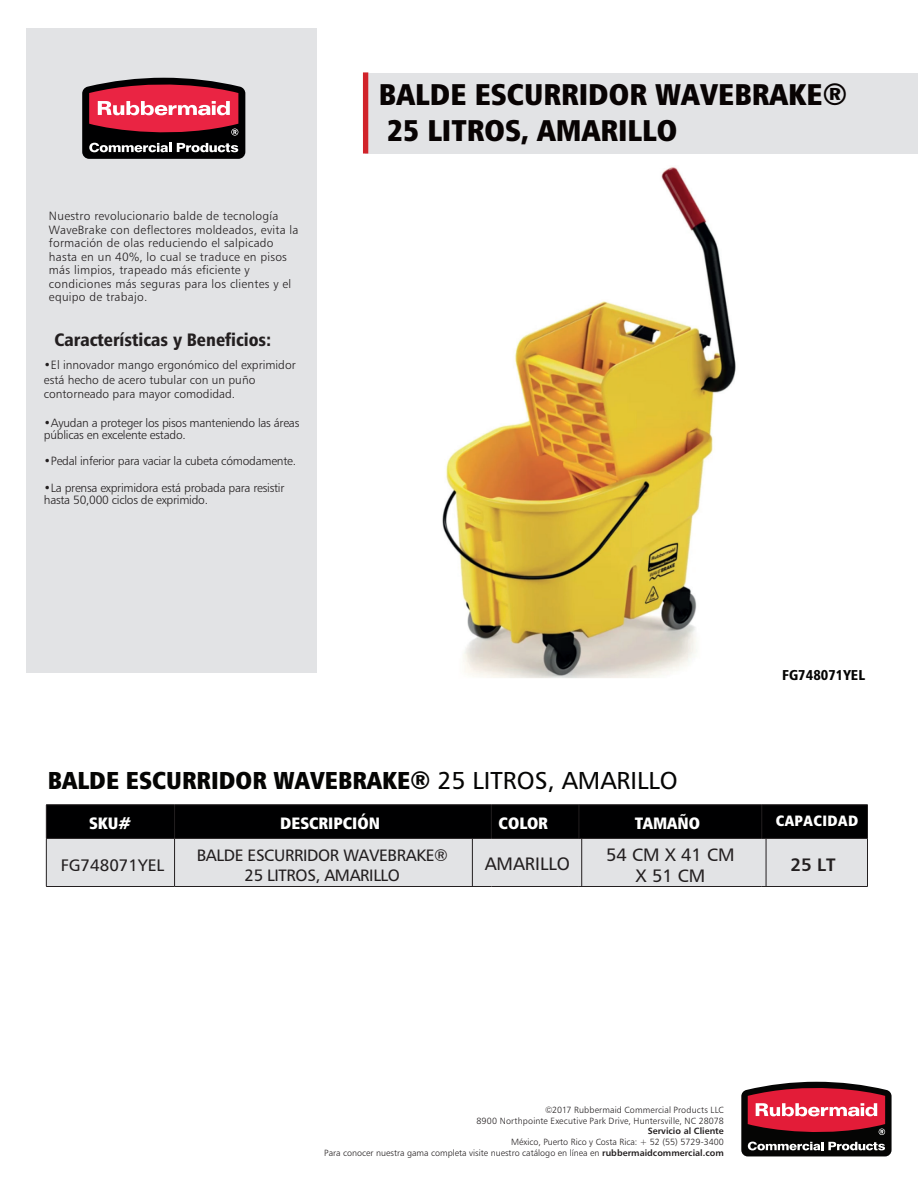
<style>
.page{position:relative;width:918px;height:1188px;background:#fff}
.page>*{position:absolute;margin:0;border:0;box-sizing:border-box;transform-origin:0 0}
.t1{font:30px/36px "Humanist 777 BT Extra Black Cond B";color:#080303}
.t2{font:24.45px "Humanist 777 BT Extra Black Cond B";color:#050504}
.t3{font:18px "Humanist 777 BT Black Condensed B";color:#231f20}
.t4{font:18px/21.6px "Humanist 777 BT Roman B";color:#231f20;text-align:center}
.t5{font:18px "Humanist 777 BT Bold B";color:#231f20}
.t6{font:16.65px "Humanist 777 BT Roman B";color:#231f20}
.t7{font:16.5px/19.8px "Humanist 777 BT Roman B";letter-spacing:-.02em;color:#231f20;text-align:center}
.t8{font:16.5px "Humanist 777 BT Extra Black Cond B";color:#fff}
.t9{font:15px "Humanist 777 BT Extra Black Cond B";letter-spacing:.03em;color:#fff}
.t10{font:14.25px "Humanist 777 BT Black Condensed B";color:#050504}
.t11{font:12px/13.5px "Humanist 777 BT Light B";letter-spacing:.02em;color:#231f20}
.t12{font:12px/12px "Humanist 777 BT Light B";letter-spacing:-.02em;color:#231f20}
.t13{font:12px/14.4px "Humanist 777 BT Light B";color:#231f20}
.t14{font:9px/10.8px "Humanist 777 BT Light B";color:#231f20;text-align:right}
.t15{font:9px "Humanist 777 BT Bold B";color:#231f20}
.s1{font-family:"Humanist 777 BT Roman B"}
.s2{font-family:"Humanist 777 BT Bold B"}
</style>
<div class="page">
<svg style="left:741px;top:1081px;width:151px;height:75px;background:#8b3b46"></svg>
<div style="left:366px;top:73px;width:552px;height:81px;background:#e2e3e5"></div>
<div style="left:363px;top:73px;width:5px;height:81px;background:#d1232a"></div>
<div style="left:26px;top:28px;width:291px;height:645px;background:#e2e3e5"></div>
<svg style="left:82px;top:77px;width:163px;height:82px;background:#893946"></svg>
<svg style="left:47px;top:805px;width:820px;height:81px;background:#848587"></svg>
<hr style="left:46px;top:804px;width:129px;height:1px;background:#231f20">
<hr style="left:46px;top:805px;width:1px;height:33px;background:#231f20">
<hr style="left:175px;top:804px;width:316px;height:1px;background:#231f20">
<hr style="left:174px;top:805px;width:1px;height:33px;background:#231f20">
<hr style="left:491px;top:804px;width:88px;height:1px;background:#231f20">
<hr style="left:491px;top:805px;width:1px;height:33px;background:#231f20">
<hr style="left:579px;top:804px;width:183px;height:1px;background:#231f20">
<hr style="left:579px;top:805px;width:1px;height:33px;background:#231f20">
<hr style="left:762px;top:804px;width:106px;height:1px;background:#231f20">
<hr style="left:762px;top:805px;width:1px;height:33px;background:#231f20">
<hr style="left:867px;top:805px;width:1px;height:33px;background:#231f20">
<hr style="left:46px;top:838px;width:129px;height:1px;background:#231f20">
<hr style="left:46px;top:839px;width:1px;height:47px;background:#231f20">
<hr style="left:175px;top:838px;width:316px;height:1px;background:#231f20">
<hr style="left:174px;top:839px;width:1px;height:47px;background:#231f20">
<hr style="left:491px;top:838px;width:88px;height:1px;background:#231f20">
<hr style="left:472px;top:839px;width:1px;height:47px;background:#231f20">
<hr style="left:579px;top:838px;width:183px;height:1px;background:#231f20">
<hr style="left:581px;top:839px;width:1px;height:47px;background:#231f20">
<hr style="left:762px;top:838px;width:106px;height:1px;background:#231f20">
<hr style="left:766px;top:839px;width:1px;height:47px;background:#231f20">
<hr style="left:867px;top:839px;width:1px;height:47px;background:#231f20">
<hr style="left:46px;top:886px;width:129px;height:1px;background:#231f20">
<hr style="left:175px;top:886px;width:316px;height:1px;background:#231f20">
<hr style="left:491px;top:886px;width:88px;height:1px;background:#231f20">
<hr style="left:579px;top:886px;width:183px;height:1px;background:#231f20">
<hr style="left:762px;top:886px;width:106px;height:1px;background:#231f20">
<img style="left:442px;top:167px;width:294px;height:511px">
<p class="t11" style="left:49px;top:209px;width:251px">Nuestro revolucionario balde de tecnología WaveBrake con deflectores moldeados, evita la formación de olas reduciendo el salpicado hasta en un 40%, lo cual se traduce en pisos más limpios, trapeado más eficiente y condiciones más seguras para los clientes y el equipo de trabajo.</p>
<h3 class="t3" style="left:54px;top:328px;width:219px">Características y Beneficios:</h3>
<p class="t13" style="left:44px;top:358px;width:253px">•El innovador mango ergonómico del exprimidor está hecho de acero tubular con un puño contorneado para mayor comodidad.</p>
<p class="t12" style="left:44px;top:417px;width:257px">•Ayudan a proteger los pisos manteniendo las áreas públicas en excelente estado.</p>
<p class="t12" style="left:44px;top:455px;width:254px">•Pedal inferior para vaciar la cubeta cómodamente.</p>
<p class="t12" style="left:44px;top:481px;width:242px">•La prensa exprimidora está probada para resistir hasta 50,000 ciclos de exprimido.</p>
<h1 class="t1" style="left:379px;top:75px;width:470px">BALDE ESCURRIDOR WAVEBRAKE®<br>25 LITROS, AMARILLO</h1>
<p class="t10" style="left:782px;top:666px;width:84px">FG748071YEL</p>
<h2 class="t2" style="left:48px;top:765px;width:632px">BALDE ESCURRIDOR WAVEBRAKE® <span class="s1">25 LITROS, AMARILLO</span></h2>
<h3 class="t8" style="left:89px;top:812px;width:44px">SKU#</h3>
<h3 class="t8" style="left:280px;top:812px;width:101px">DESCRIPCIÓN</h3>
<h3 class="t8" style="left:499px;top:812px;width:51px">COLOR</h3>
<h3 class="t8" style="left:635px;top:812px;width:67px">TAMAÑO</h3>
<p class="t9" style="left:776px;top:811px;width:84px">CAPACIDAD</p>
<h3 class="t6" style="left:61px;top:855px;width:105px">FG748071YEL</h3>
<h3 class="t4" style="left:485px;top:852px;width:87px">AMARILLO</h3>
<h3 class="t4" style="left:606px;top:843px;width:130px">54 CM X 41 CM<br>X 51 CM</h3>
<h3 class="t5" style="left:790px;top:854px;width:47px">25 LT</h3>
<h3 class="t7" style="left:197px;top:845px;width:253px">BALDE ESCURRIDOR WAVEBRAKE®<br>25 LITROS, AMARILLO</h3>
<p class="t14" style="left:476px;top:1104px;width:249px">©2017 Rubbermaid Commercial Products LLC<br>8900 Northpointe Executive Park Drive, Huntersville, NC 28078</p>
<p class="t15" style="left:648px;top:1126px;width:78px">Servicio al Cliente</p>
<p class="t14" style="left:324px;top:1137px;width:401px">México, Puerto Rico y Costa Rica: + 52 (55) 5729-3400<br>Para conocer nuestra gama completa visite nuestro catálogo en línea en <span class="s2">rubbermaidcommercial.com</span></p>
</div>
